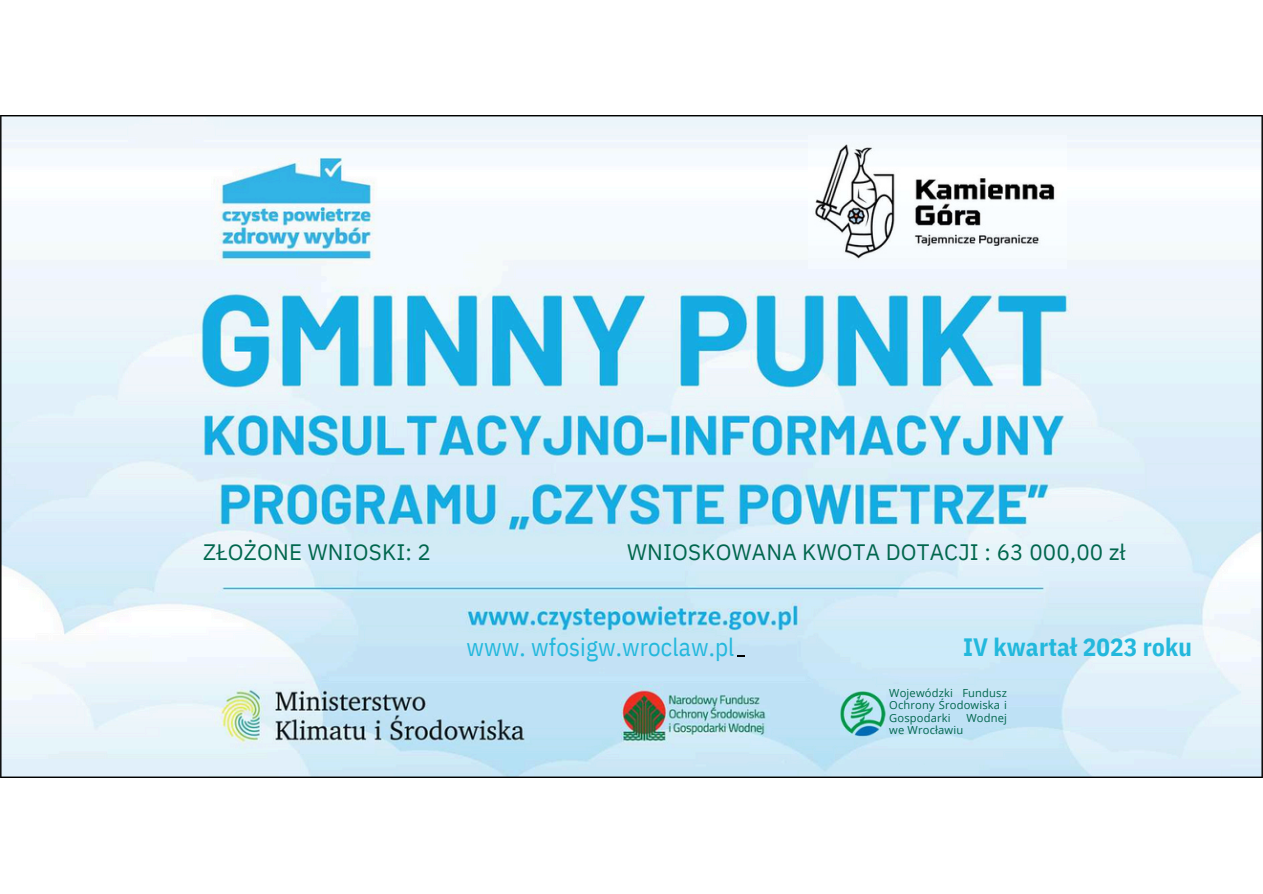
<style>
.page{position:relative;width:1263px;height:894px;background:#fff}
.page>*{position:absolute;margin:0;border:0;box-sizing:border-box;transform-origin:0 0}
.t1{font:25.05px "IBM Plex Sans Cond";letter-spacing:.005em;color:#23b8dc}
.t2{font:700 25.05px "IBM Plex Sans Cond";letter-spacing:.005em;color:#23b8dc}
.t3{font:22.35px "IBM Plex Sans";letter-spacing:.01em;color:#00664d}
.t4{font:11.1px/12.3px "Open Sans";letter-spacing:.015em;color:#00664d;text-align:justify}
</style>
<div class="page">
<img style="left:0;top:116px;width:1262px;height:661px">
<h3 class="t3" style="left:203px;top:537px;width:229px">ZŁOŻONE WNIOSKI: 2</h3>
<h4 class="t3" style="left:627px;top:537px;width:500px">WNIOSKOWANA KWOTA DOTACJI : 63 000,00 zł</h4>
<p class="t1" style="left:467px;top:629px;width:269px">www. wfosigw.wroclaw.pl</p>
<p class="t2" style="left:963px;top:629px;width:230px">IV kwartał 2023 roku</p>
<p class="t4" style="left:889px;top:686px;width:119px">Wojewódzki Fundusz Ochrony Środowiska i Gospodarki</p>
<p class="t4" style="left:966px;top:711px;width:42px">Wodnej</p>
<p class="t4" style="left:889px;top:723px;width:75px">we Wrocławiu</p>
</div>
